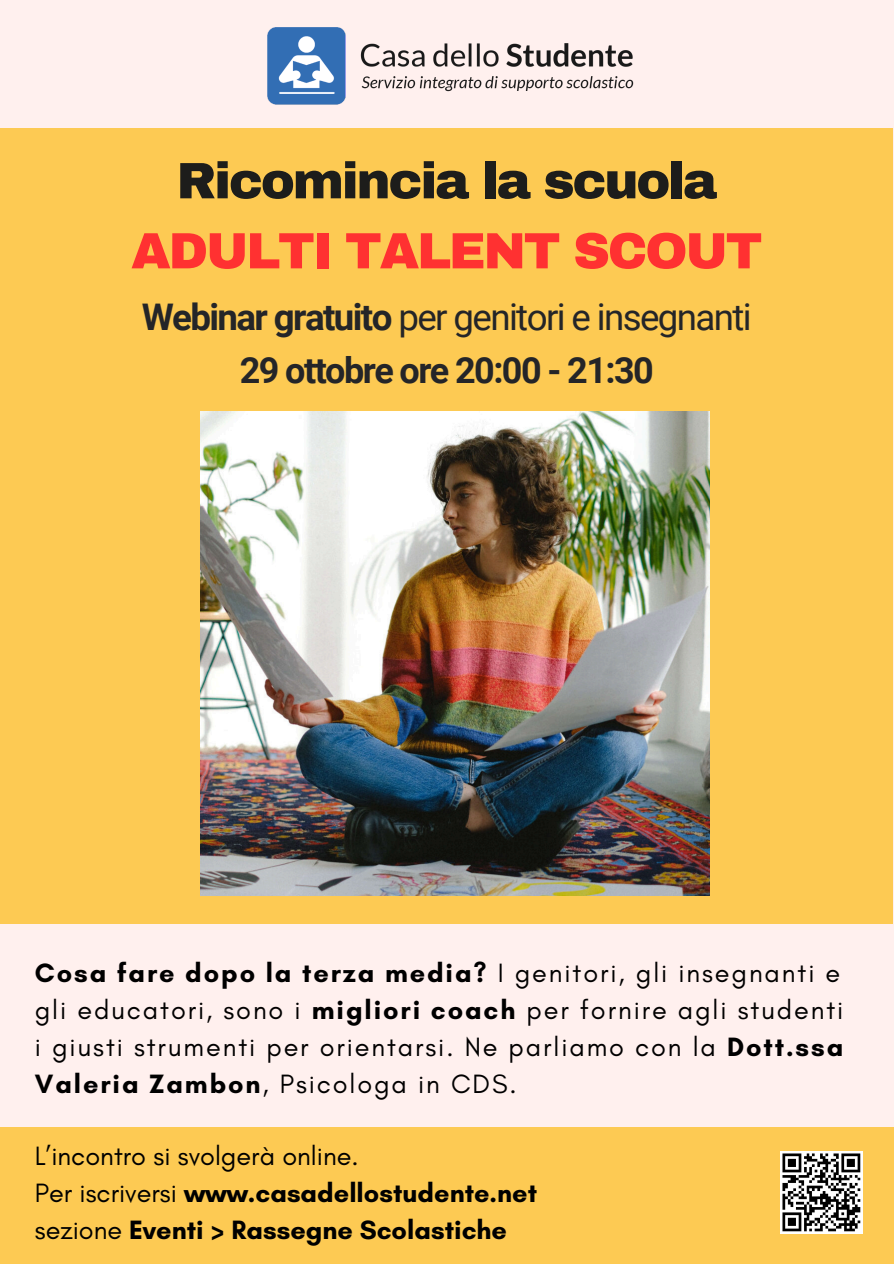
<style>
.page{position:relative;width:894px;height:1264px;background:#fff}
.page>*{position:absolute;margin:0;border:0;box-sizing:border-box;transform-origin:0 0}
.t1{font:900 51.15px "Archivo";letter-spacing:-.045em;color:#1d1d1b}
.t2{font:900 51px "Archivo";letter-spacing:-.045em;color:#ff3131}
.t3{font:36.75px "Roboto";letter-spacing:-.045em;color:#242528}
.t4{font:700 36px "Roboto";letter-spacing:-.045em;color:#242528}
.t5{font:27px/37.2px "Glacial Indifference";letter-spacing:.07em;color:#000;text-align:justify}
.t6{font:700 27px "Glacial Indifference";color:#000}
.t7{font:27px "Glacial Indifference";color:#000}
.s1{font-weight:700}
.s2{font-weight:400}
</style>
<div class="page">
<div style="left:0;top:0;width:893px;height:1263px;background:#fff0ee"></div>
<div style="left:0;top:128px;width:892px;height:795px;background:#fdca53"></div>
<div style="left:0;top:1127px;width:893px;height:136px;background:#fdca53"></div>
<img style="left:780px;top:1151px;width:82px;height:82px">
<img style="left:200px;top:411px;width:509px;height:484px">
<img style="left:267px;top:27px;width:367px;height:78px">
<h1 class="t1" style="left:176px;top:153px;width:542px">Ricomincia la scuola</h1>
<p class="t2" style="left:131px;top:223px;width:632px">ADULTI TALENT SCOUT</p>
<p class="t3" style="left:142px;top:296px;width:611px"><span class="s1">Webinar gratuito</span> per genitori e insegnanti</p>
<p class="t4" style="left:240px;top:349px;width:415px">29 ottobre ore 20:00 - 21:30</p>
<p class="t5" style="left:35px;top:953px;width:809px"><span class="s1">Cosa fare dopo la terza media?</span> I genitori, gli insegnanti e gli educatori, sono i <span class="s1">migliori coach</span> per fornire agli studenti i giusti strumenti per orientarsi. Ne parliamo con la <span class="s1">Dott.ssa Valeria Zambon</span>, Psicologa in CDS.</p>
<h3 class="t7" style="left:35px;top:1139px;width:325px">L’incontro si svolgerà online.</h3>
<p class="t6" style="left:35px;top:1176px;width:503px"><span class="s2">Per iscriversi</span> www.casadellostudente.net</p>
<p class="t6" style="left:35px;top:1213px;width:473px"><span class="s2">sezione</span> Eventi &gt; Rassegne Scolastiche</p>
</div>
